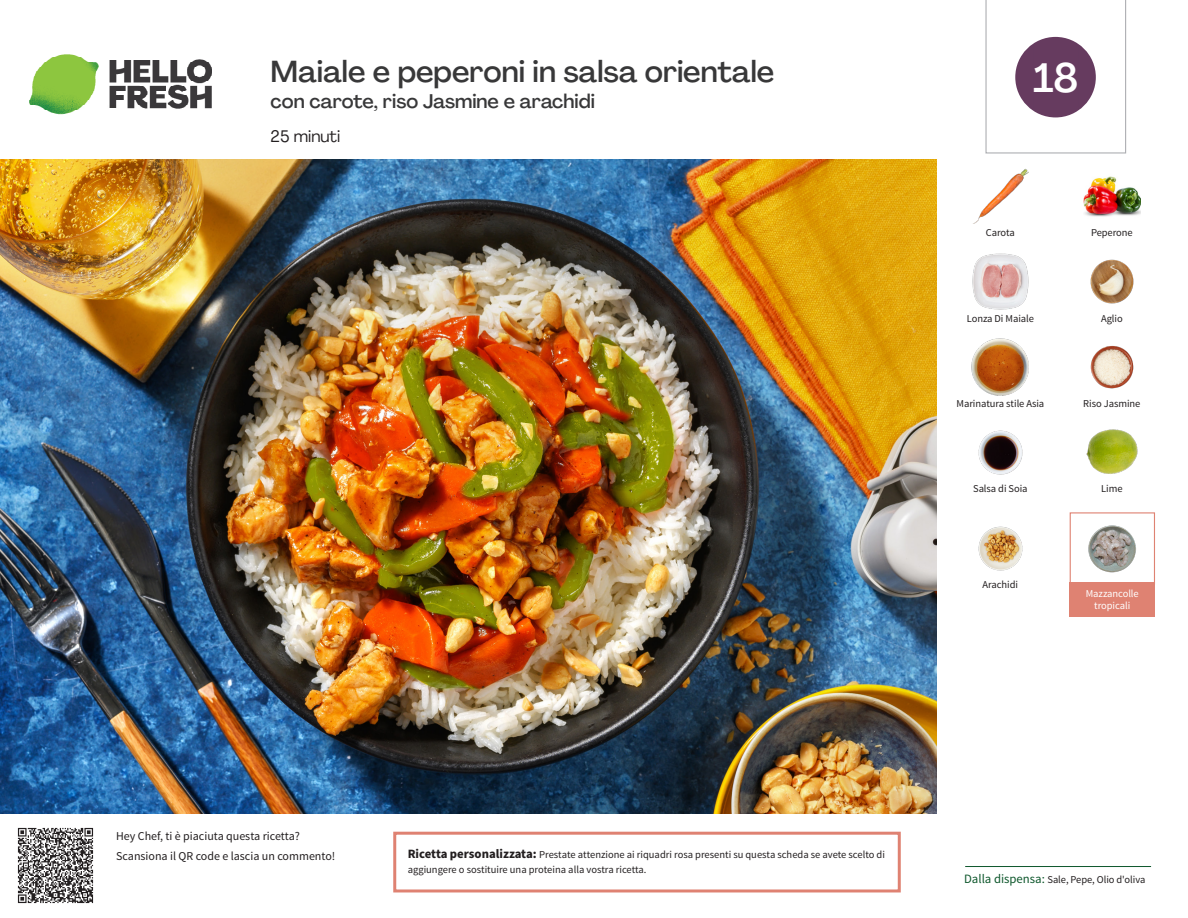
<style>
.page{position:relative;width:1188px;height:918px;background:#fff}
.page>*{position:absolute;margin:0;border:0;box-sizing:border-box;transform-origin:0 0}
._24_Recipe_Nr_Bag{font:500 40.5px "Agrandir";color:#fff}
._15_Titel_UK{font:500 30px "Agrandir";color:#383839}
._15_Titel_UK-2{font:500 19.5px "Agrandir";color:#383839}
._02_Box_Type{font:16.5px "Agrandir";color:#231f20}
._06_Before_Start{font:12px "Source Sans Pro";color:#231f20}
.STEP_Text_IT{font:10.5px/15px "Source Sans Pro";color:#231f20}
._18_FRONT_ingredients_UK{font:10.5px "Source Sans Pro";letter-spacing:-.005em;color:#231f20}
.t1{font:10.5px "Source Sans Variable";letter-spacing:-.005em;color:#231f20}
._18_FRONT_ingredients{font:10.5px/12px "Source Sans Pro";letter-spacing:-.005em;color:#fff;text-align:center}
.s1{font-weight:700;font-size:12.75px}
.s2{font-family:"Source Sans Pro";font-size:12.75px;color:#0e572c}
</style>
<div class="page">
<img style="left:30px;top:54px;width:181px;height:61px">
<hr style="left:965px;top:866px;width:186px;height:1px;background:#0e572c">
<img style="left:0;top:159px;width:936px;height:655px">
<img style="left:1083px;top:176px;width:58px;height:41px">
<img style="left:973px;top:168px;width:56px;height:56px">
<img style="left:1090px;top:259px;width:44px;height:45px">
<img style="left:972px;top:253px;width:57px;height:57px">
<img style="left:1090px;top:345px;width:44px;height:44px">
<img style="left:972px;top:338px;width:57px;height:58px">
<img style="left:1086px;top:429px;width:52px;height:45px">
<img style="left:978px;top:430px;width:45px;height:45px">
<img style="left:978px;top:526px;width:45px;height:45px">
<img style="left:17px;top:827px;width:77px;height:77px">
<div style="left:1070px;top:512px;width:85px;height:73px;border:1px solid #df8272"></div>
<div style="left:1070px;top:582px;width:85px;height:35px;background:#df8272"></div>
<img style="left:1088px;top:525px;width:48px;height:48px">
<div style="left:393px;top:832px;width:508px;height:60px;border:3px solid #df8272"></div>
<svg style="left:985px;top:0;width:141px;height:154px"></svg>
<p class="_15_Titel_UK" style="left:271px;top:53px;width:505px">Maiale e peperoni in salsa orientale</p>
<p class="_15_Titel_UK-2" style="left:271px;top:89px;width:326px">con carote, riso Jasmine e arachidi</p>
<p class="_02_Box_Type" style="left:271px;top:126px;width:71px">25 minuti</p>
<p class="_24_Recipe_Nr_Bag" style="left:1033px;top:53px;width:46px">18</p>
<p class="_18_FRONT_ingredients_UK" style="left:986px;top:226px;width:31px">Carota</p>
<p class="_18_FRONT_ingredients_UK" style="left:1091px;top:226px;width:43px">Peperone</p>
<p class="_18_FRONT_ingredients_UK" style="left:967px;top:312px;width:69px">Lonza Di Maiale</p>
<p class="_18_FRONT_ingredients_UK" style="left:1101px;top:312px;width:23px">Aglio</p>
<p class="_18_FRONT_ingredients_UK" style="left:957px;top:397px;width:89px">Marinatura stile Asia</p>
<p class="_18_FRONT_ingredients_UK" style="left:1083px;top:397px;width:59px">Riso Jasmine</p>
<p class="_18_FRONT_ingredients_UK" style="left:973px;top:482px;width:56px">Salsa di Soia</p>
<p class="_18_FRONT_ingredients_UK" style="left:1101px;top:482px;width:23px">Lime</p>
<p class="_18_FRONT_ingredients_UK" style="left:983px;top:578px;width:37px">Arachidi</p>
<p class="_18_FRONT_ingredients" style="left:1086px;top:587px;width:55px">Mazzancolle tropicali</p>
<p class="_06_Before_Start" style="left:116px;top:829px;width:185px">Hey Chef, ti è piaciuta questa ricetta?</p>
<p class="_06_Before_Start" style="left:116px;top:848px;width:221px">Scansiona il QR code e lascia un commento!</p>
<p class="STEP_Text_IT" style="left:408px;top:847px;width:479px"><span class="s1">Ricetta personalizzata:</span> Prestate attenzione ai riquadri rosa presenti su questa scheda se avete scelto di aggiungere o sostituire una proteina alla vostra ricetta.</p>
<p class="t1" style="left:964px;top:873px;width:183px"><span class="s2">Dalla dispensa:</span> Sale, Pepe, Olio d'oliva</p>
</div>
